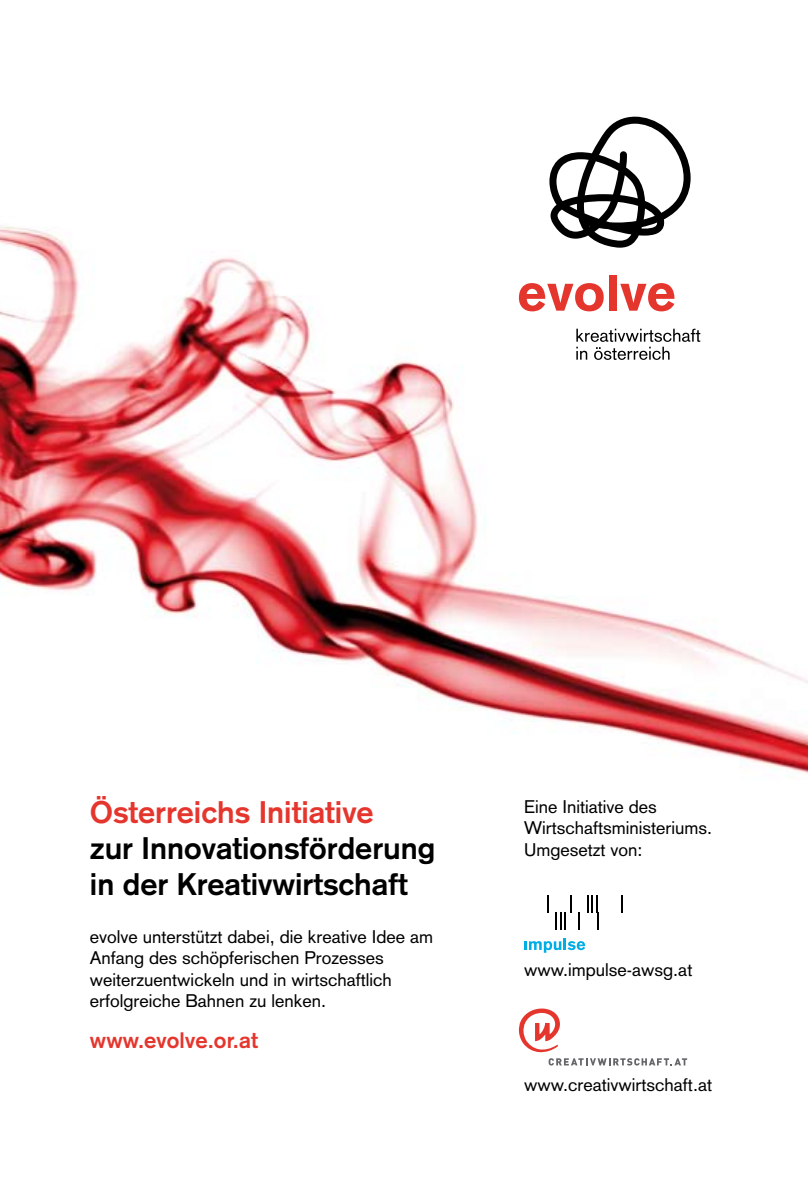
<style>
.page{position:relative;width:808px;height:1191px;background:#fff}
.page>*{position:absolute;margin:0;border:0;box-sizing:border-box;transform-origin:0 0}
.t1{font:700 30.6px/36px "Akzidenz Grotesk";color:#000}
.t2{font:700 30.6px "Akzidenz Grotesk";color:#e5362e}
.t3{font:700 22px "Akzidenz Grotesk";letter-spacing:.005em;color:#e5362e}
.t4{font:18px/21.4px "Akzidenz Grotesk";color:#000}
</style>
<div class="page">
<img style="left:0;top:226px;width:808px;height:548px">
<svg style="left:519px;top:283px;width:85px;height:28px"></svg>
<div style="left:609px;top:275px;width:8px;height:36px;background:#e5362e"></div>
<svg style="left:620px;top:283px;width:54px;height:28px"></svg>
<svg style="left:576px;top:329px;width:124px;height:31px"></svg>
<svg style="left:549px;top:117px;width:142px;height:131px"></svg>
<svg style="left:524px;top:938px;width:61px;height:14px"></svg>
<svg style="left:547px;top:895px;width:2px;height:17px"></svg>
<svg style="left:578px;top:912px;width:2px;height:17px"></svg>
<svg style="left:555px;top:895px;width:17px;height:34px"></svg>
<svg style="left:587px;top:895px;width:12px;height:34px"></svg>
<svg style="left:621px;top:895px;width:1px;height:17px"></svg>
<svg style="left:549px;top:1058px;width:138px;height:7px"></svg>
<svg style="left:519px;top:1008px;width:41px;height:44px"></svg>
<h1 class="t2" style="left:90px;top:800px;width:285px">Österreichs Initiative</h1>
<h1 class="t1" style="left:90px;top:832px;width:347px">zur Innovationsförderung in der Kreativwirtschaft</h1>
<p class="t4" style="left:90px;top:928px;width:345px">evolve unterstützt dabei, die kreative Idee am Anfang des schöpferischen Prozesses weiterzuent wickeln und in wirtschaftlich erfolg reiche Bahnen zu lenken.</p>
<p class="t3" style="left:90px;top:1031px;width:170px">www.evolve.or.at</p>
<p class="t4" style="left:524px;top:798px;width:190px">Eine Initiative des<br>Wirtschaftsministeriums.<br>Umgesetzt von:</p>
<p class="t4" style="left:524px;top:960px;width:170px">www.impulse-awsg.at</p>
<p class="t4" style="left:524px;top:1075px;width:189px">www.creativwirtschaft.at</p>
</div>
